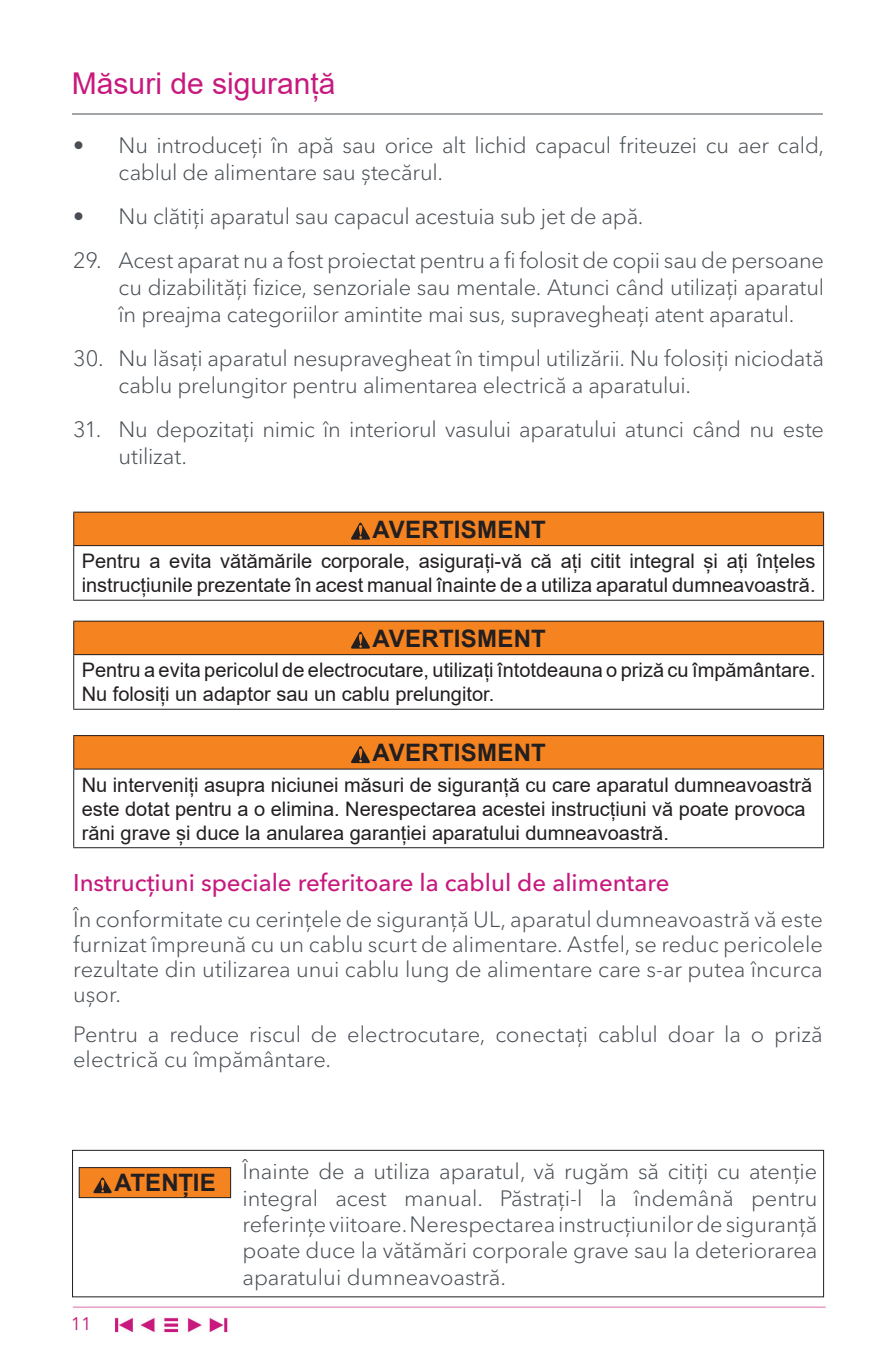
<style>
.page{position:relative;width:895px;height:1365px;background:#fff}
.page>*{position:absolute;margin:0;border:0;box-sizing:border-box;transform-origin:0 0}
.t1{font:30px "Arial";color:#c7197e}
.t2{font:500 24px "Avenir Next LT Pro";color:#c7197e}
.t3{font:700 24px "Arial";letter-spacing:.01em;color:#231f20}
.t4{font:300 22px/27px "Avenir Next LT Pro";letter-spacing:-.005em;color:#484e54}
.t5{font:20px/24px "Arial";color:#231f20}
.t6{font:18px "Avenir Next LT Pro";color:#c6197b}
</style>
<div class="page">
<img style="left:72px;top:1296px;width:754px;height:37px">
<svg style="left:78px;top:1167px;width:154px;height:31px;background:#df7a23"></svg>
<div style="left:72px;top:1149px;width:752px;height:147px;border:1px solid #231f20"></div>
<div style="left:74px;top:735px;width:749px;height:34px;background:#f58320"></div>
<hr style="left:823px;top:736px;width:1px;height:32px;background:#231f20">
<hr style="left:73px;top:735px;width:751px;height:1px;background:#231f20">
<hr style="left:73px;top:736px;width:1px;height:32px;background:#231f20">
<hr style="left:73px;top:769px;width:1px;height:78px;background:#231f20">
<hr style="left:73px;top:768px;width:751px;height:1px;background:#231f20">
<hr style="left:823px;top:769px;width:1px;height:78px;background:#231f20">
<hr style="left:73px;top:847px;width:751px;height:1px;background:#231f20">
<svg style="left:351px;top:746px;width:19px;height:17px"></svg>
<div style="left:74px;top:621px;width:749px;height:33px;background:#f58320"></div>
<hr style="left:823px;top:621px;width:1px;height:33px;background:#231f20">
<hr style="left:73px;top:620px;width:751px;height:1px;background:#231f20">
<hr style="left:73px;top:621px;width:1px;height:33px;background:#231f20">
<hr style="left:73px;top:655px;width:1px;height:53px;background:#231f20">
<hr style="left:73px;top:654px;width:751px;height:1px;background:#231f20">
<hr style="left:823px;top:655px;width:1px;height:53px;background:#231f20">
<hr style="left:73px;top:708px;width:751px;height:1px;background:#231f20">
<svg style="left:351px;top:631px;width:19px;height:17px"></svg>
<div style="left:74px;top:512px;width:749px;height:33px;background:#f58320"></div>
<hr style="left:823px;top:512px;width:1px;height:33px;background:#231f20">
<hr style="left:73px;top:511px;width:751px;height:1px;background:#231f20">
<hr style="left:73px;top:512px;width:1px;height:33px;background:#231f20">
<hr style="left:73px;top:546px;width:1px;height:53px;background:#231f20">
<hr style="left:73px;top:545px;width:751px;height:1px;background:#231f20">
<hr style="left:823px;top:546px;width:1px;height:53px;background:#231f20">
<hr style="left:73px;top:599px;width:751px;height:1px;background:#231f20">
<svg style="left:351px;top:522px;width:19px;height:17px"></svg>
<hr style="left:72px;top:114px;width:751px;height:1px;background:#484e54">
<h1 class="t1" style="left:72px;top:63px;width:265px">Măsuri de siguranță</h1>
<p class="t4" style="left:119px;top:132px;width:707px;text-indent:-45px">• Nu introduceți în apă sau orice alt lichid capacul friteuzei cu aer cald, cablul de alimentare sau ștecărul.</p>
<p class="t4" style="left:73px;top:203px;width:571px">• Nu clătiți aparatul sau capacul acestuia sub jet de apă.</p>
<p class="t4" style="left:119px;top:247px;width:707px;text-align:justify;text-indent:-45px">29. Acest aparat nu a fost proiectat pentru a fi folosit de copii sau de persoane cu dizabilități fizice, senzoriale sau mentale. Atunci când utilizați aparatul în preajma categoriilor amintite mai sus, supravegheați atent aparatul.</p>
<p class="t4" style="left:119px;top:345px;width:707px;text-indent:-45px">30. Nu lăsați aparatul nesupravegheat în timpul utilizării. Nu folosiți niciodată cablu prelungitor pentru alimentarea electrică a aparatului.</p>
<p class="t4" style="left:119px;top:416px;width:707px;text-indent:-45px">31. Nu depozitați nimic în interiorul vasului aparatului atunci când nu este utilizat.</p>
<p class="t3" style="left:372px;top:512px;width:175px">AVERTISMENT</p>
<p class="t5" style="left:82px;top:549px;width:735px">Pentru a evita vătămările corporale, asigurați-vă că ați citit integral și ați înțeles instrucțiunile prezentate în acest manual înainte de a utiliza aparatul dumneavoastră.</p>
<p class="t3" style="left:372px;top:621px;width:175px">AVERTISMENT</p>
<p class="t5" style="left:82px;top:658px;width:735px">Pentru a evita pericolul de electrocutare, utilizați întotdeauna o priză cu împământare.<br>Nu folosiți un adaptor sau un cablu prelungitor.</p>
<p class="t3" style="left:372px;top:735px;width:175px">AVERTISMENT</p>
<p class="t5" style="left:82px;top:772px;width:732px">Nu interveniți asupra niciunei măsuri de siguranță cu care aparatul dumneavoastră este dotat pentru a o elimina. Nerespectarea acestei instrucțiuni vă poate provoca răni grave și duce la anularea garanției aparatului dumneavoastră.</p>
<p class="t2" style="left:73px;top:867px;width:598px">Instrucțiuni speciale referitoare la cablul de alimentare</p>
<p class="t4" style="left:73px;top:906px;width:751px;line-height:25px;text-align:justify">În conformitate cu cerințele de siguranță UL, aparatul dumneavoastră vă este furnizat împreună cu un cablu scurt de alimentare. Astfel, se reduc pericolele rezultate din utilizarea unui cablu lung de alimentare care s-ar putea încurca ușor.</p>
<p class="t4" style="left:73px;top:1021px;width:751px;line-height:25px">Pentru a reduce riscul de electrocutare, conectați cablul doar la o priză electrică cu împământare.</p>
<p class="t3" style="left:115px;top:1165px;width:103px">ATENȚIE</p>
<p class="t6" style="left:71px;top:1313px;width:22px">11</p>
<p class="t4" style="left:242px;top:1157px;width:576px;line-height:26.4px;text-align:justify">Înainte de a utiliza aparatul, vă rugăm să citiți cu atenție integral acest manual. Păstrați-l la îndemână pentru referințe viitoare. Nerespectarea instrucțiunilor de siguranță poate duce la vătămări corporale grave sau la deteriorarea aparatului dumneavoastră.</p>
</div>
